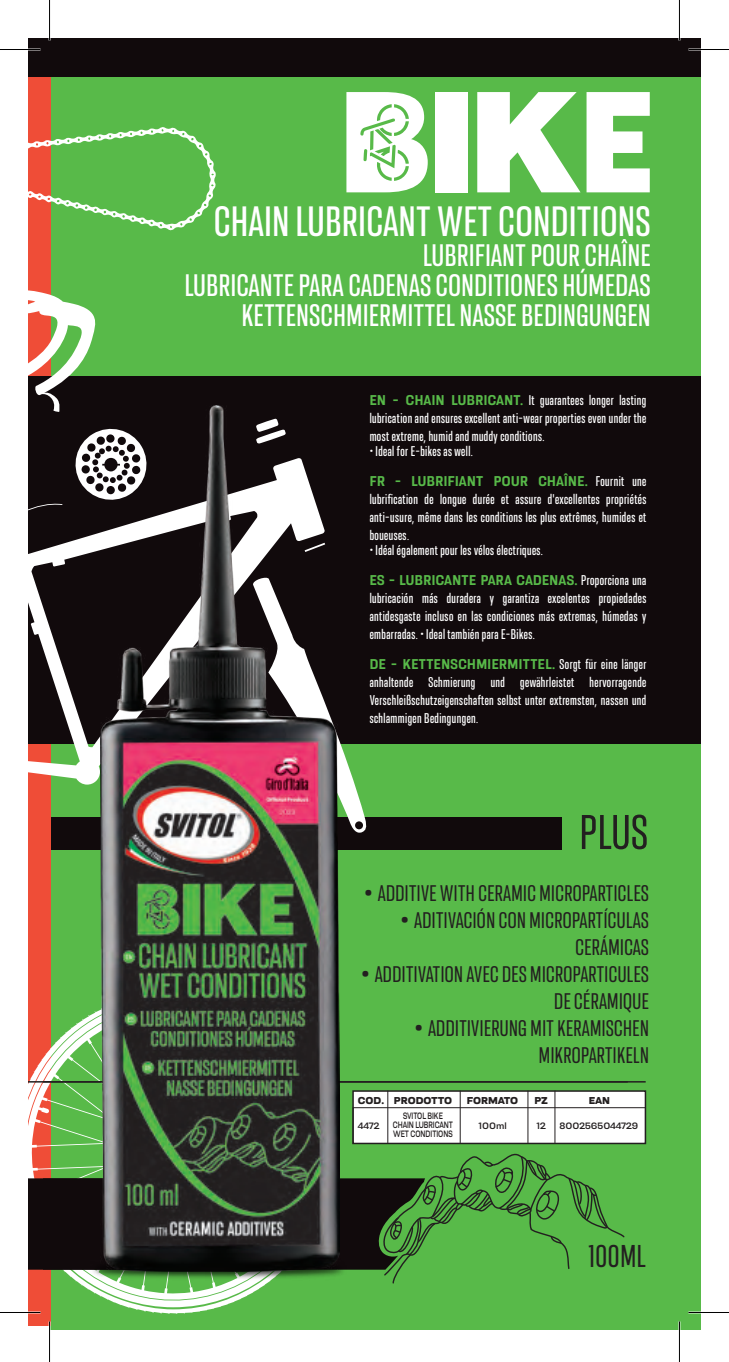
<style>
.page{position:relative;width:729px;height:1362px;background:#fff}
.page>*{position:absolute;margin:0;border:0;box-sizing:border-box;transform-origin:0 0}
.t1{font:condensed 51.75px "Resolve Sans";color:#231f20}
.t2{font:500 condensed 45px "Resolve Sans";letter-spacing:.02em;color:#fff}
.t3{font:condensed 33.45px "Resolve Sans";letter-spacing:.02em;color:#231f20}
.t4{font:500 condensed 33px/30px "Resolve Sans";letter-spacing:.02em;color:#fff;text-align:right}
.t5{font:condensed 24px/27px "Resolve Sans";letter-spacing:.02em;color:#231f20;text-align:right}
.t6{font:500 condensed 15px/18px "Resolve Sans";letter-spacing:.03em;color:#fff;text-align:justify}
.t7{font:15px "Resolve Sans Bold Nrw";letter-spacing:.03em;color:#58ba49}
.t8{font:700 10.5px "Resolve Sans";letter-spacing:-.01em;color:#231f20}
.t9{font:9.75px/9px "Resolve Sans";letter-spacing:-.005em;color:#231f20;text-align:center;scale:.7 1}
.t10{font:9.75px "Resolve Sans";letter-spacing:-.005em;color:#231f20}
.s1{font-family:"Resolve Sans Bold Nrw";font-weight:400;font-stretch:normal;color:#58ba49}
.s2{font-family:"Resolve Sans";font-weight:500;font-stretch:condensed;color:#fff}
.s3{font-weight:600;font-stretch:normal}
</style>
<div class="page">
<div style="left:50px;top:50px;width:650px;height:1280px;background:#58ba49"></div>
<div style="left:28px;top:817px;width:533px;height:33px;background:#110a0c"></div>
<div style="left:28px;top:50px;width:22px;height:1276px;background:#ef4d37"></div>
<div style="left:28px;top:376px;width:672px;height:368px;background:#110a0c"></div>
<svg style="left:28px;top:127px;width:339px;height:1191px"></svg>
<hr style="left:28px;top:1081px;width:599px;height:1px;background:#231f20">
<div style="left:28px;top:38px;width:672px;height:38px;background:#110a0c"></div>
<hr style="left:43px;top:1081px;width:602px;height:1px;background:#231f20">
<div style="left:44px;top:38px;width:656px;height:39px;background:#110a0c"></div>
<svg style="left:28px;top:1149px;width:597px;height:135px"></svg>
<img style="left:90px;top:1259px;width:256px;height:22px">
<div style="left:435px;top:92px;width:33px;height:100px;background:#fff"></div>
<svg style="left:477px;top:92px;width:103px;height:100px"></svg>
<svg style="left:346px;top:92px;width:81px;height:100px"></svg>
<svg style="left:586px;top:92px;width:63px;height:100px"></svg>
<div style="left:353px;top:1091px;width:292px;height:52px;background:#fff"></div>
<div style="left:352px;top:1090px;width:294px;height:54px;border:2px solid #231f20"></div>
<div style="left:352px;top:1107px;width:293px;height:37px;border:1px solid #231f20"></div>
<hr style="left:387px;top:1091px;width:1px;height:52px;background:#231f20">
<hr style="left:459px;top:1091px;width:1px;height:52px;background:#231f20">
<hr style="left:527px;top:1091px;width:1px;height:52px;background:#231f20">
<hr style="left:554px;top:1091px;width:1px;height:52px;background:#231f20">
<img style="left:101px;top:406px;width:238px;height:866px">
<hr style="left:0;top:1311px;width:40px;height:2px;background:#fff">
<hr style="left:688px;top:1311px;width:40px;height:2px;background:#fff">
<hr style="left:678px;top:0;width:2px;height:40px;background:#fff">
<hr style="left:678px;top:1321px;width:2px;height:41px;background:#fff">
<hr style="left:0;top:49px;width:40px;height:1px;background:#000">
<hr style="left:688px;top:49px;width:40px;height:1px;background:#000">
<hr style="left:0;top:1312px;width:40px;height:1px;background:#000">
<hr style="left:688px;top:1312px;width:40px;height:1px;background:#000">
<hr style="left:49px;top:0;width:1px;height:40px;background:#000">
<hr style="left:49px;top:1321px;width:1px;height:41px;background:#000">
<hr style="left:679px;top:0;width:1px;height:40px;background:#000">
<hr style="left:679px;top:1321px;width:1px;height:41px;background:#000">
<h2 class="t2" style="left:214px;top:198px;width:438px">CHAIN LUBRICANT WET CONDITIONS</h2>
<h3 class="t4" style="left:185px;top:240px;width:467px">LUBRIFIANT POUR CHAÎNE<br>LUBRICANTE PARA CADENAS CONDITIONES HÚMEDAS<br>KETTENSCHMIERMITTEL NASSE BEDINGUNGEN</h3>
<p class="t6" style="left:369px;top:391px;width:278px"><span class="s1">EN - CHAIN LUBRICANT.</span> It guarantees longer lasting lubrication and ensures excellent anti-wear properties even under the most extreme, humid and muddy conditions.</p>
<p class="t6" style="left:369px;top:442px;width:105px">• Ideal for E-bikes as well.</p>
<p class="t7" style="left:369px;top:473px;width:278px">FR - LUBRIFIANT POUR CHAÎNE. <span class="s2">Fournit une</span></p>
<p class="t6" style="left:369px;top:490px;width:278px">lubrification de longue durée et assure d'excellentes propriétés anti-usure, même dans les conditions les plus extrêmes, humides et boueuses.</p>
<p class="t6" style="left:369px;top:541px;width:175px">• Idéal également pour les vélos électriques.</p>
<p class="t7" style="left:369px;top:572px;width:278px">ES - LUBRICANTE PARA CADENAS. <span class="s2">Proporciona una</span></p>
<p class="t6" style="left:369px;top:589px;width:278px">lubricación más duradera y garantiza excelentes propiedades antidesgaste incluso en las condiciones más extremas, húmedas y embarradas. • Ideal también para E-Bikes.</p>
<p class="t7" style="left:369px;top:656px;width:278px">DE - KETTENSCHMIERMITTEL. <span class="s2">Sorgt für eine länger</span></p>
<p class="t6" style="left:369px;top:673px;width:278px">anhaltende Schmierung und gewährleistet hervorragende Verschleißschutzeigenschaften selbst unter extremsten, nassen und schlammigen Bedingungen.</p>
<h1 class="t1" style="left:579px;top:805px;width:70px">PLUS</h1>
<h3 class="t5" style="left:364px;top:880px;width:286px"><span class="s3">•</span> ADDITIVE WITH CERAMIC MICROPARTICLES</h3>
<h3 class="t5" style="left:400px;top:907px;width:250px"><span class="s3">•</span> ADITIVACIÓN CON MICROPARTÍCULAS<br>CERÁMICAS</h3>
<h3 class="t5" style="left:361px;top:961px;width:289px"><span class="s3">•</span> ADDITIVATION AVEC DES MICROPARTICULES<br>DE CÉRAMIQUE</h3>
<h3 class="t5" style="left:414px;top:1015px;width:236px"><span class="s3">•</span> ADDITIVIERUNG MIT KERAMISCHEN<br>MIKROPARTIKELN</h3>
<p class="t8" style="left:357px;top:1094px;width:96px">COD. PRODOTTO</p>
<p class="t8" style="left:466px;top:1094px;width:53px">FORMATO</p>
<p class="t8" style="left:534px;top:1094px;width:15px">PZ</p>
<p class="t8" style="left:588px;top:1094px;width:23px">EAN</p>
<p class="t10" style="left:357px;top:1120px;width:23px">4472</p>
<p class="t10" style="left:479px;top:1120px;width:29px">100ml</p>
<p class="t10" style="left:536px;top:1120px;width:10px">12</p>
<p class="t9" style="left:393px;top:1112px;width:87px">SVITOL BIKE<br>CHAIN LUBRICANT<br>WET CONDITIONS</p>
<p class="t10" style="left:559px;top:1120px;width:80px">8002565044729</p>
<h3 class="t3" style="left:588px;top:1238px;width:58px">100ML</h3>
</div>
